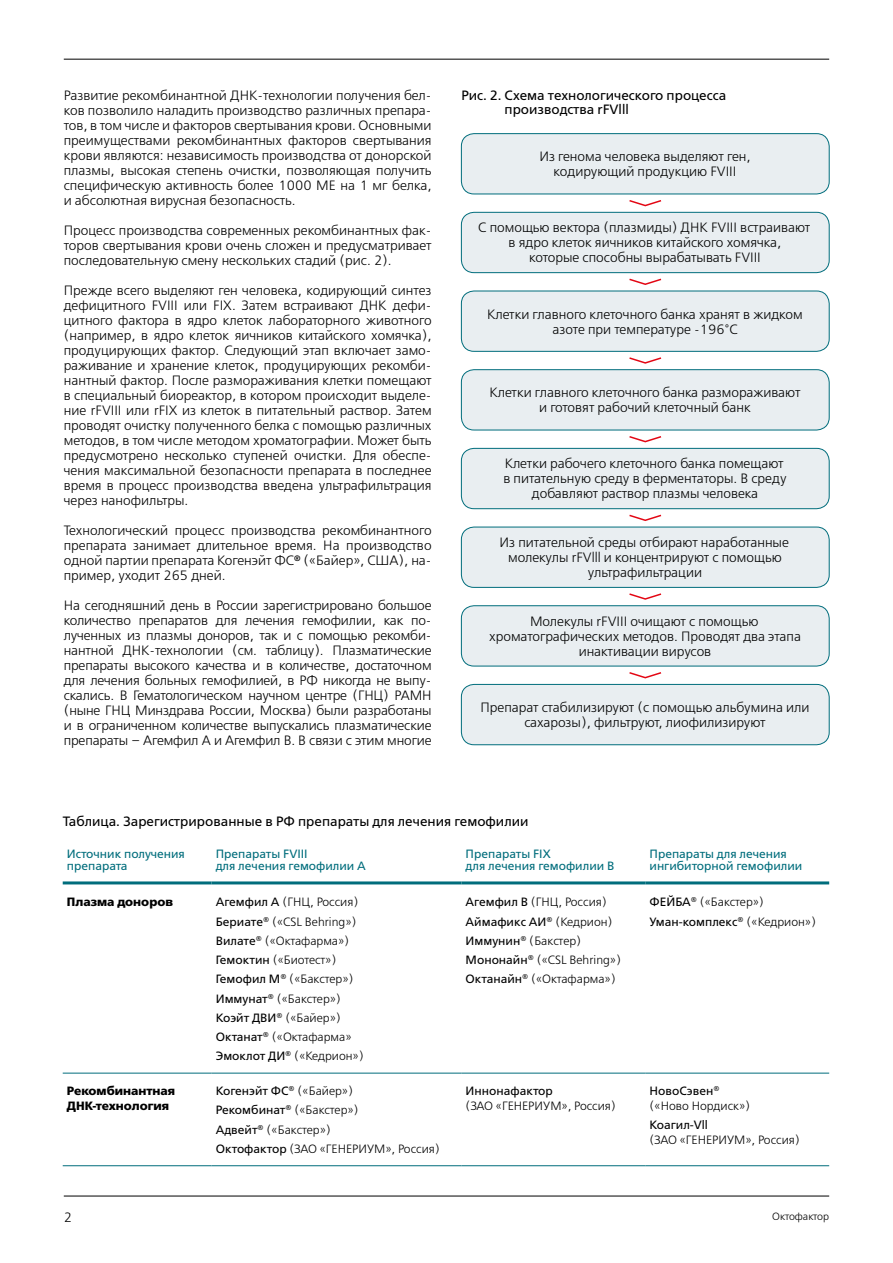
<style>
.page{position:relative;width:893px;height:1263px;background:#fff}
.page>*{position:absolute;margin:0;border:0;box-sizing:border-box;transform-origin:0 0}
.text_main{font:13.5px/15px "Free Set Light C";color:#000;text-align:center}
.chart_name{font:13.5px/13.5px "Free Set C";color:#000}
.page_num{font:13.5px "Free Set Light C";color:#000}
.tab_text_digits{font:12px/15px "Free Set Light C";color:#000}
.tab_header{font:12px/12px "Free Set C";color:#006d7c}
.tab_text_digits-2{font:12px "Free Set C";color:#000}
.tab_text_main{font:12px/15px "Free Set Bold C";color:#000}
.t1{font:10.5px "Free Set Light C";color:#000}
.s1{font-family:"Free Set C"}
.s2{font-family:"Free Set Light C"}
</style>
<div class="page">
<hr style="left:64px;top:1196px;width:765px;height:1px;background:#000">
<hr style="left:64px;top:59px;width:765px;height:1px;background:#000">
<div style="left:461px;top:134px;width:368px;height:60px;background:#e9eef1;border-radius:13px"></div>
<div style="left:461px;top:133px;width:369px;height:61px;border:1px solid #006d7c;border-radius:13px"></div>
<div style="left:461px;top:291px;width:368px;height:60px;background:#e9eef1;border-radius:13px"></div>
<div style="left:461px;top:291px;width:369px;height:61px;border:1px solid #006d7c;border-radius:13px"></div>
<div style="left:461px;top:370px;width:368px;height:60px;background:#e9eef1;border-radius:13px"></div>
<div style="left:461px;top:369px;width:369px;height:61px;border:1px solid #006d7c;border-radius:13px"></div>
<div style="left:461px;top:448px;width:368px;height:61px;background:#e9eef1;border-radius:13px"></div>
<div style="left:461px;top:448px;width:369px;height:61px;border:1px solid #006d7c;border-radius:13px"></div>
<div style="left:461px;top:527px;width:368px;height:60px;background:#e9eef1;border-radius:13px"></div>
<div style="left:461px;top:527px;width:369px;height:61px;border:1px solid #006d7c;border-radius:13px"></div>
<div style="left:461px;top:606px;width:368px;height:60px;background:#e9eef1;border-radius:13px"></div>
<div style="left:461px;top:605px;width:369px;height:61px;border:1px solid #006d7c;border-radius:13px"></div>
<div style="left:461px;top:684px;width:368px;height:61px;background:#e9eef1;border-radius:13px"></div>
<div style="left:461px;top:684px;width:369px;height:61px;border:1px solid #006d7c;border-radius:13px"></div>
<div style="left:461px;top:212px;width:368px;height:61px;background:#e9eef1;border-radius:13px"></div>
<div style="left:461px;top:212px;width:369px;height:61px;border:1px solid #006d7c;border-radius:13px"></div>
<hr style="left:63px;top:881px;width:149px;height:3px;background:#006d7c">
<hr style="left:212px;top:881px;width:249px;height:3px;background:#006d7c">
<hr style="left:461px;top:881px;width:184px;height:3px;background:#006d7c">
<hr style="left:645px;top:881px;width:184px;height:3px;background:#006d7c">
<hr style="left:63px;top:1073px;width:149px;height:1px;background:#006d7c">
<hr style="left:212px;top:1073px;width:249px;height:1px;background:#006d7c">
<hr style="left:461px;top:1073px;width:184px;height:1px;background:#006d7c">
<hr style="left:645px;top:1073px;width:184px;height:1px;background:#006d7c">
<hr style="left:63px;top:1165px;width:149px;height:1px;background:#006d7c">
<hr style="left:212px;top:1165px;width:249px;height:1px;background:#006d7c">
<hr style="left:461px;top:1165px;width:184px;height:1px;background:#006d7c">
<hr style="left:645px;top:1165px;width:184px;height:1px;background:#006d7c">
<svg style="left:629px;top:200px;width:33px;height:7px"></svg>
<svg style="left:629px;top:278px;width:33px;height:7px"></svg>
<svg style="left:629px;top:357px;width:33px;height:7px"></svg>
<svg style="left:629px;top:436px;width:33px;height:7px"></svg>
<svg style="left:629px;top:514px;width:33px;height:7px"></svg>
<svg style="left:629px;top:593px;width:33px;height:7px"></svg>
<svg style="left:629px;top:672px;width:33px;height:7px"></svg>
<p class="text_main" style="left:64px;top:89px;width:369px;text-align:justify">Развитие рекомбинантной ДНК-технологии получения бел&shy;ков позволило наладить производство различных препара&shy;тов, в том числе и факторов свертывания крови. Основными преимуществами рекомбинантных факторов свертывания крови являются: независимость производства от донорской плазмы, высокая степень очистки, позволяющая получить специфическую активность более 1000 МЕ на 1 мг белка, и абсолютная вирусная безопасность.</p>
<p class="text_main" style="left:64px;top:224px;width:369px;text-align:justify">Процесс производства современных рекомбинантных фак&shy;торов свертывания крови очень сложен и предусматривает последовательную смену нескольких стадий (рис. 2).</p>
<p class="text_main" style="left:64px;top:284px;width:369px;text-align:justify">Прежде всего выделяют ген человека, кодирующий синтез дефицитного FVIII или FIX. Затем встраивают ДНК дефи&shy;цитного фактора в ядро клеток лабораторного животного (например, в ядро клеток яичников китайского хомячка), продуцирующих фактор. Следующий этап включает замо&shy;раживание и хранение клеток, продуцирующих рекомби&shy;нантный фактор. После размораживания клетки помещают в специальный биореактор, в котором происходит выделе&shy;ние rFVIII или rFIX из клеток в питательный раствор. Затем проводят очистку полученного белка с помощью различных методов, в том числе методом хроматографии. Может быть предусмотрено несколько ступеней очистки. Для обеспе&shy;чения максимальной безопасности препарата в последнее время в процесс производства введена ультрафильтрация через нанофильтры.</p>
<p class="text_main" style="left:64px;top:524px;width:369px;text-align:justify">Технологический процесс производства рекомбинантного препарата занимает длительное время. На производство одной партии препарата Когенэйт ФС<sup>®</sup> («Байер», США), на&shy;пример, уходит 265 дней.</p>
<p class="text_main" style="left:64px;top:599px;width:369px;text-align:justify">На сегодняшний день в России зарегистрировано большое количество препаратов для лечения гемофилии, как по&shy;лученных из плазмы доноров, так и с помощью рекомби&shy;нантной ДНК-технологии (см. таблицу). Плазматические препараты высокого качества и в количестве, достаточном для лечения больных гемофилией, в РФ никогда не выпу&shy;скались. В Гематологическом научном центре (ГНЦ) РАМН (ныне ГНЦ Минздрава России, Москва) были разработаны и в ограниченном количестве выпускались плазматические препараты – Агемфил А и Агемфил В. В связи с этим многие</p>
<p class="chart_name" style="left:505px;top:89px;width:223px;text-indent:-43px">Рис. 2. Схема технологического процесса производства rFVlll</p>
<p class="text_main" style="left:539px;top:150px;width:213px">Из генома человека выделяют ген, кодирующий продукцию FVIII</p>
<p class="text_main" style="left:478px;top:221px;width:333px">С помощью вектора (плазмиды) ДНК FVIII встраивают в ядро клеток яичников китайского хомячка,<br>которые способны вырабатывать FVIII</p>
<p class="text_main" style="left:487px;top:307px;width:317px">Клетки главного клеточного банка хранят в жидком азоте при температуре -196°С</p>
<p class="text_main" style="left:490px;top:386px;width:312px">Клетки главного клеточного банка размораживают и готовят рабочий клеточный банк</p>
<p class="text_main" style="left:503px;top:457px;width:285px">Клетки рабочего клеточного банка помещают в питательную среду в ферментаторы. В среду добавляют раствор плазмы человека</p>
<p class="text_main" style="left:500px;top:536px;width:291px">Из питательной среды отбирают наработанные молекулы rFVlll и концентрируют с помощью ультрафильтрации</p>
<p class="text_main" style="left:489px;top:614px;width:313px">Молекулы rFVIII очищают с помощью хроматографических методов. Проводят два этапа инактивации вирусов</p>
<p class="text_main" style="left:480px;top:700px;width:331px">Препарат стабилизируют (с помощью альбумина или сахарозы), фильтруют, лиофилизируют</p>
<p class="chart_name" style="left:63px;top:814px;width:467px">Таблица. Зарегистрированные в РФ препараты для лечения гемофилии</p>
<p class="tab_header" style="left:67px;top:848px;width:119px">Источник получения препарата</p>
<p class="tab_header" style="left:216px;top:848px;width:152px">Препараты FVIII<br>для лечения гемофилии А</p>
<p class="tab_header" style="left:466px;top:848px;width:150px">Препараты FIX<br>для лечения гемофилии В</p>
<p class="tab_header" style="left:649px;top:848px;width:154px">Препараты для лечения ингибиторной гемофилии</p>
<p class="tab_text_main" style="left:67px;top:895px;width:108px">Плазма доноров</p>
<p class="tab_text_digits" style="left:216px;top:895px;width:144px"><span class="s1">Агемфил А</span> (ГНЦ, Россия)</p>
<p class="tab_text_digits" style="left:216px;top:914px;width:142px"><span class="s1">Бериате</span><sup>®</sup> («СSL Behring»)</p>
<p class="tab_text_digits" style="left:216px;top:934px;width:135px"><span class="s1">Вилате</span><sup>®</sup> («Октафарма»)</p>
<p class="tab_text_digits" style="left:216px;top:953px;width:122px"><span class="s1">Гемоктин</span> («Биотест»)</p>
<p class="tab_text_digits" style="left:216px;top:972px;width:139px"><span class="s1">Гемофил М</span><sup>®</sup> («Бакстер»)</p>
<p class="tab_text_digits" style="left:216px;top:991px;width:127px"><span class="s1">Иммунат</span><sup>®</sup> («Бакстер»)</p>
<p class="tab_text_digits" style="left:216px;top:1011px;width:127px"><span class="s1">Коэйт ДВИ</span><sup>®</sup> («Байер»)</p>
<p class="tab_text_digits" style="left:216px;top:1030px;width:137px"><span class="s1">Октанат</span><sup>®</sup> («Октафарма»</p>
<p class="tab_text_digits" style="left:216px;top:1049px;width:150px"><span class="s1">Эмоклот ДИ</span><sup>®</sup> («Кедрион»)</p>
<p class="tab_text_digits" style="left:649px;top:895px;width:116px"><span class="s1">ФЕЙБА</span><sup>®</sup> («Бакстер»)</p>
<p class="tab_text_digits-2" style="left:649px;top:915px;width:168px">Уман-комплекс<sup>®</sup> <span class="s2">(«Кедрион»)</span></p>
<p class="tab_text_digits" style="left:466px;top:895px;width:143px"><span class="s1">Агемфил В</span> (ГНЦ, Россия)</p>
<p class="tab_text_digits-2" style="left:466px;top:915px;width:149px">Аймафикс АИ<sup>®</sup> <span class="s2">(Кедрион)</span></p>
<p class="tab_text_digits" style="left:466px;top:934px;width:117px"><span class="s1">Иммунин</span><sup>®</sup> (Бакстер)</p>
<p class="tab_text_digits" style="left:466px;top:953px;width:157px"><span class="s1">Мононайн</span><sup>®</sup> («CSL Behring»)</p>
<p class="tab_text_digits" style="left:466px;top:972px;width:152px"><span class="s1">Октанайн</span><sup>®</sup> («Октафарма»)</p>
<p class="tab_text_main" style="left:67px;top:1083px;width:110px">Рекомбинантная<br>ДНК-технология</p>
<p class="tab_text_digits-2" style="left:216px;top:1084px;width:139px">Когенэйт ФС<sup>®</sup> <span class="s2">(«Байер»)</span></p>
<p class="tab_text_digits" style="left:216px;top:1103px;width:144px"><span class="s1">Рекомбинат</span><sup>®</sup> («Бакстер»)</p>
<p class="tab_text_digits" style="left:216px;top:1123px;width:117px"><span class="s1">Адвейт</span><sup>®</sup> («Бакстер»)</p>
<p class="tab_text_digits" style="left:216px;top:1142px;width:226px"><span class="s1">Октофактор</span> (ЗАО «ГЕНЕРИУМ», Россия)</p>
<p class="tab_text_digits" style="left:466px;top:1084px;width:152px"><span class="s1">Иннонафактор<br></span>(ЗАО «ГЕНЕРИУМ», Россия)</p>
<p class="tab_text_digits" style="left:649px;top:1084px;width:102px"><span class="s1">НовоСэвен</span><sup>® </sup>(«Ново Нордиск»)</p>
<p class="tab_text_digits" style="left:649px;top:1118px;width:152px"><span class="s1">Коагил-Vll<br></span>(ЗАО «ГЕНЕРИУМ», Россия)</p>
<p class="page_num" style="left:64px;top:1210px;width:10px">2</p>
<p class="t1" style="left:772px;top:1211px;width:58px">Октофактор</p>
</div>
